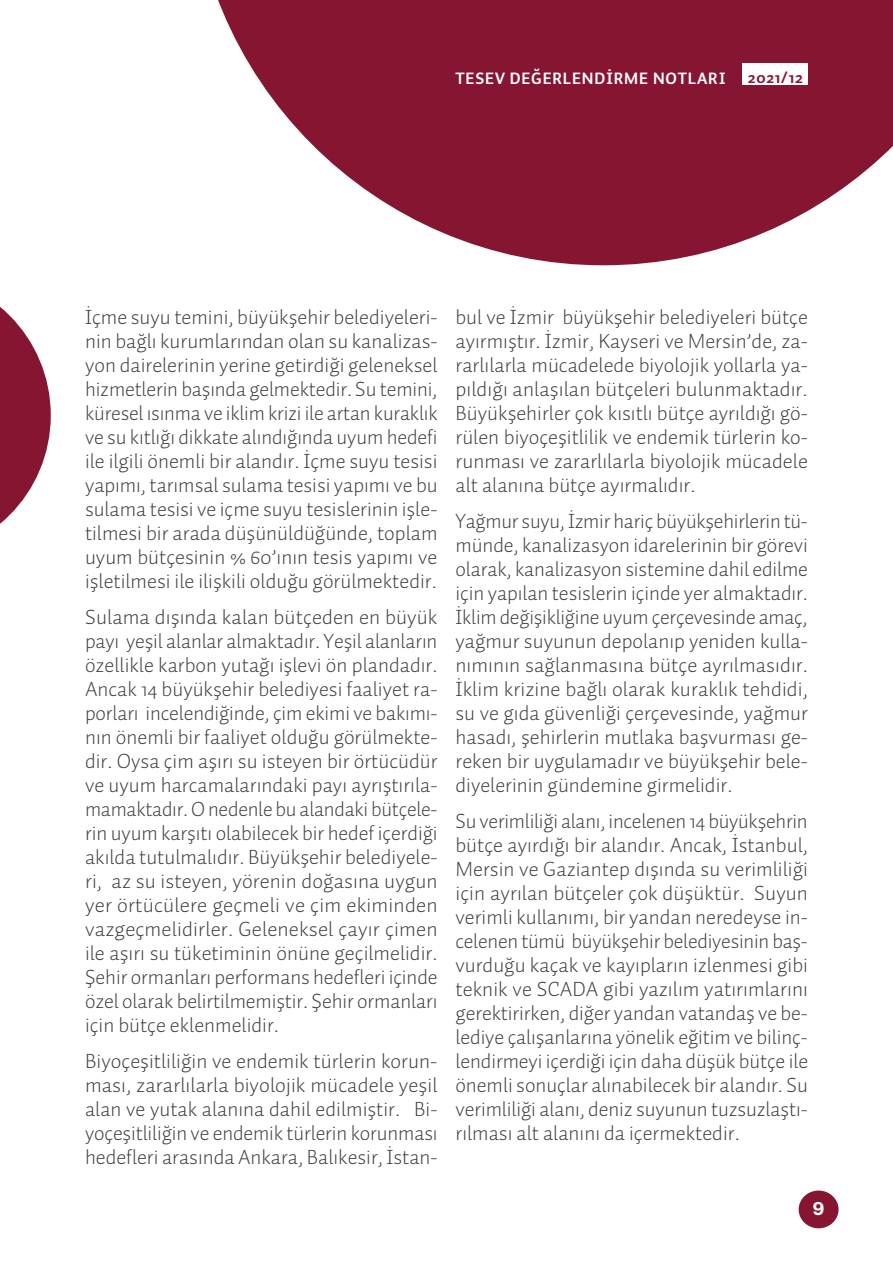
<style>
.page{position:relative;width:893px;height:1263px;background:#fff}
.page>*{position:absolute;margin:0;border:0;box-sizing:border-box;transform-origin:0 0}
._2020_FES_Normal_TR{font:300 21px/24px "Auto 2 TR";color:#3e3e3f;text-align:justify}
.Paragraf_Stili_1{font:600 18px "Produkt";color:#fff}
.t1{font:700 16.65px "Auto 2 TR";letter-spacing:.05em;color:#861531}
.t2{font:700 16.5px "Auto 2 TR";letter-spacing:.05em;color:#fff}
</style>
<div class="page">
<svg style="left:218px;top:0;width:675px;height:265px;fill:#861531"></svg>
<svg style="left:0;top:307px;width:51px;height:217px"></svg>
<div style="left:799px;top:1190px;width:39px;height:38px;background:#861531;border-radius:50%"></div>
<div style="left:743px;top:64px;width:65px;height:21px;background:#fff"></div>
<p class="t2" style="left:455px;top:68px;width:272px">TESEV DEĞERLENDİRME NOTLARI</p>
<p class="t1" style="left:748px;top:66px;width:56px">2021/12</p>
<p class="_2020_FES_Normal_TR" style="left:85px;top:305px;width:354px">İçme suyu temini, büyükşehir belediyeleri&shy;nin bağlı kurumlarından olan su kanalizas&shy;yon dairelerinin yerine getirdiği geleneksel hizmetlerin başında gelmektedir. Su temini, küresel ısınma ve iklim krizi ile artan kuraklık ve su kıtlığı dikkate alındığında uyum hedefi ile ilgili önemli bir alandır. İçme suyu tesisi yapımı, tarımsal sulama tesisi yapımı ve bu sulama tesisi ve içme suyu tesislerinin işle&shy;tilmesi bir arada düşünüldüğünde, toplam uyum bütçesinin % 60’ının tesis yapımı ve işletilmesi ile ilişkili olduğu görülmektedir.</p>
<p class="_2020_FES_Normal_TR" style="left:85px;top:605px;width:354px">Sulama dışında kalan bütçeden en büyük payı yeşil alanlar almaktadır. Yeşil alanların özellikle karbon yutağı işlevi ön plandadır.<br>Ancak 14 büyükşehir belediyesi faaliyet ra&shy;porları incelendiğinde, çim ekimi ve bakımı&shy;nın önemli bir faaliyet olduğu görülmekte&shy;dir. Oysa çim aşırı su isteyen bir örtücüdür ve uyum harcamalarındaki payı ayrıştırıla&shy;mamaktadır. O nedenle bu alandaki bütçele&shy;rin uyum karşıtı olabilecek bir hedef içerdiği akılda tutulmalıdır. Büyükşehir belediyele&shy;ri, az su isteyen, yörenin doğasına uygun yer örtücülere geçmeli ve çim ekiminden vazgeçmelidirler. Geleneksel çayır çimen ile aşırı su tüketiminin önüne geçilmelidir.<br>Şehir ormanları performans hedefleri içinde özel olarak belirtilmemiştir. Şehir ormanları için bütçe eklenmelidir.</p>
<p class="_2020_FES_Normal_TR" style="left:85px;top:1049px;width:354px">Biyoçeşitliliğin ve endemik türlerin korun&shy;ması, zararlılarla biyolojik mücadele yeşil alan ve yutak alanına dahil edilmiştir. Bi&shy;yoçeşitliliğin ve endemik türlerin korunması hedefleri arasında Ankara, Balıkesir, İstan-</p>
<p class="_2020_FES_Normal_TR" style="left:455px;top:305px;width:354px">bul ve İzmir büyükşehir belediyeleri bütçe ayırmıştır. İzmir, Kayseri ve Mersin’de, za&shy;rarlılarla mücadelede biyolojik yollarla ya&shy;pıldığı anlaşılan bütçeleri bulunmaktadır.<br>Büyükşehirler çok kısıtlı bütçe ayrıldığı gö&shy;rülen biyoçeşitlilik ve endemik türlerin ko&shy;runması ve zararlılarla biyolojik mücadele alt alanına bütçe ayırmalıdır.</p>
<p class="_2020_FES_Normal_TR" style="left:455px;top:509px;width:354px">Yağmur suyu, İzmir hariç büyükşehirlerin tü&shy;münde, kanalizasyon idarelerinin bir görevi olarak, kanalizasyon sistemine dahil edilme için yapılan tesislerin içinde yer almaktadır.<br>İklim değişikliğine uyum çerçevesinde amaç, yağmur suyunun depolanıp yeniden kulla&shy;nımının sağlanmasına bütçe ayrılmasıdır.<br>İklim krizine bağlı olarak kuraklık tehdidi, su ve gıda güvenliği çerçevesinde, yağmur hasadı, şehirlerin mutlaka başvurması ge&shy;reken bir uygulamadır ve büyükşehir bele&shy;diyelerinin gündemine girmelidir.</p>
<p class="_2020_FES_Normal_TR" style="left:455px;top:809px;width:354px">Su verimliliği alanı, incelenen 14 büyükşehrin bütçe ayırdığı bir alandır. Ancak, İstanbul, Mersin ve Gaziantep dışında su verimliliği için ayrılan bütçeler çok düşüktür. Suyun verimli kullanımı, bir yandan neredeyse in&shy;celenen tümü büyükşehir belediyesinin baş&shy;vurduğu kaçak ve kayıpların izlenmesi gibi teknik ve SCADA gibi yazılım yatırımlarını gerektirirken, diğer yandan vatandaş ve be&shy;lediye çalışanlarına yönelik eğitim ve bilinç&shy;lendirmeyi içerdiği için daha düşük bütçe ile önemli sonuçlar alınabilecek bir alandır. Su verimliliği alanı, deniz suyunun tuzsuzlaştı&shy;rılması alt alanını da içermektedir.</p>
<p class="Paragraf_Stili_1" style="left:813px;top:1196px;width:13px">9</p>
</div>
